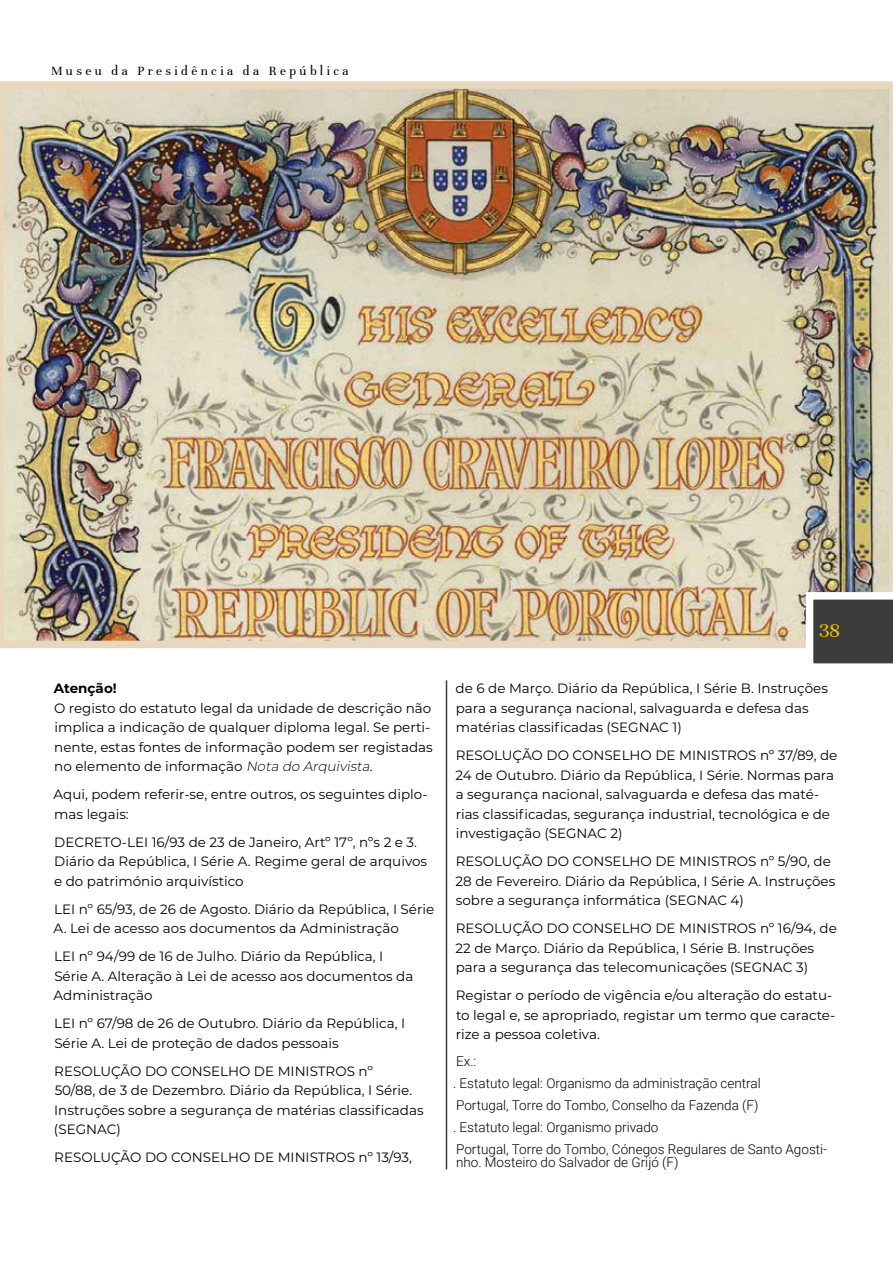
<style>
.page{position:relative;width:893px;height:1263px;background:#fff}
.page>*{position:absolute;margin:0;border:0;box-sizing:border-box;transform-origin:0 0}
.t1{font:21px "Unna";color:#fbc201}
.t2{font:13.5px/19.5px "Montserrat";color:#000}
.t3{font:300 13.5px/22px "Roboto";color:#000}
.t4{font:13.5px "Unna";letter-spacing:.25em;color:#000}
.t5{font:700 13.5px "Montserrat";color:#000}
.s1{font-weight:300;font-style:italic}
</style>
<div class="page">
<img style="left:0;top:81px;width:893px;height:567px">
<svg style="left:806px;top:592px;width:87px;height:72px"></svg>
<hr style="left:446px;top:680px;width:1px;height:489px;background:#3c3c3b">
<p class="t4" style="left:51px;top:63px;width:299px">Museu da Presidência da República</p>
<p class="t5" style="left:54px;top:679px;width:64px">Atenção!</p>
<p class="t2" style="left:54px;top:698px;width:380px">O registo do estatuto legal da unidade de descrição não implica a indicação de qualquer diploma legal. Se perti&shy;nente, estas fontes de informação podem ser registadas no elemento de informação <span class="s1">Nota do Arquivista</span>.</p>
<p class="t2" style="left:54px;top:784px;width:375px">Aqui, podem referir-se, entre outros, os seguintes diplo&shy;mas legais:</p>
<p class="t2" style="left:54px;top:832px;width:375px">DECRETO-LEI 16/93 de 23 de Janeiro, Artº 17º, nºs 2 e 3.<br>Diário da República, I Série A. Regime geral de arquivos e do património arquivístico</p>
<p class="t2" style="left:54px;top:899px;width:382px">LEI nº 65/93, de 26 de Agosto. Diário da República, I Série<br>A. Lei de acesso aos documentos da Administração</p>
<p class="t2" style="left:54px;top:946px;width:361px">LEI nº 94/99 de 16 de Julho. Diário da República, I<br>Série A. Alteração à Lei de acesso aos documentos da<br>Administração</p>
<p class="t2" style="left:54px;top:1013px;width:352px">LEI nº 67/98 de 26 de Outubro. Diário da República, I<br>Série A. Lei de proteção de dados pessoais</p>
<p class="t2" style="left:54px;top:1061px;width:371px">RESOLUÇÃO DO CONSELHO DE MINISTROS nº<br>50/88, de 3 de Dezembro. Diário da República, I Série.<br>Instruções sobre a segurança de matérias classificadas (SEGNAC)</p>
<p class="t2" style="left:54px;top:1147px;width:359px">RESOLUÇÃO DO CONSELHO DE MINISTROS nº 13/93,</p>
<h1 class="t1" style="left:819px;top:619px;width:22px">38</h1>
<p class="t2" style="left:456px;top:678px;width:374px">de 6 de Março. Diário da República, I Série B. Instruções para a segurança nacional, salvaguarda e defesa das matérias classificadas (SEGNAC 1)</p>
<p class="t2" style="left:456px;top:745px;width:383px">RESOLUÇÃO DO CONSELHO DE MINISTROS nº 37/89, de 24 de Outubro. Diário da República, I Série. Normas para a segurança nacional, salvaguarda e defesa das maté&shy;rias classificadas, segurança industrial, tecnológica e de investigação (SEGNAC 2)</p>
<p class="t2" style="left:456px;top:851px;width:381px">RESOLUÇÃO DO CONSELHO DE MINISTROS nº 5/90, de<br>28 de Fevereiro. Diário da República, I Série A. Instruções sobre a segurança informática (SEGNAC 4)</p>
<p class="t2" style="left:456px;top:918px;width:383px">RESOLUÇÃO DO CONSELHO DE MINISTROS nº 16/94, de<br>22 de Março. Diário da República, I Série B. Instruções para a segurança das telecomunicações (SEGNAC 3)</p>
<p class="t2" style="left:456px;top:985px;width:381px">Registar o período de vigência e/ou alteração do estatu&shy;to legal e, se apropriado, registar um termo que caracte&shy;rize a pessoa coletiva.</p>
<p class="t3" style="left:453px;top:1049px;width:375px">Ex.:<br>. Estatuto legal: Organismo da administração central<br>Portugal, Torre do Tombo, Conselho da Fazenda (F)<br>. Estatuto legal: Organismo privado<br>Portugal, Torre do Tombo, Cónegos Regulares de Santo Agosti-</p>
<p class="t3" style="left:456px;top:1151px;width:224px">nho. Mosteiro do Salvador de Grijó (F)</p>
</div>
